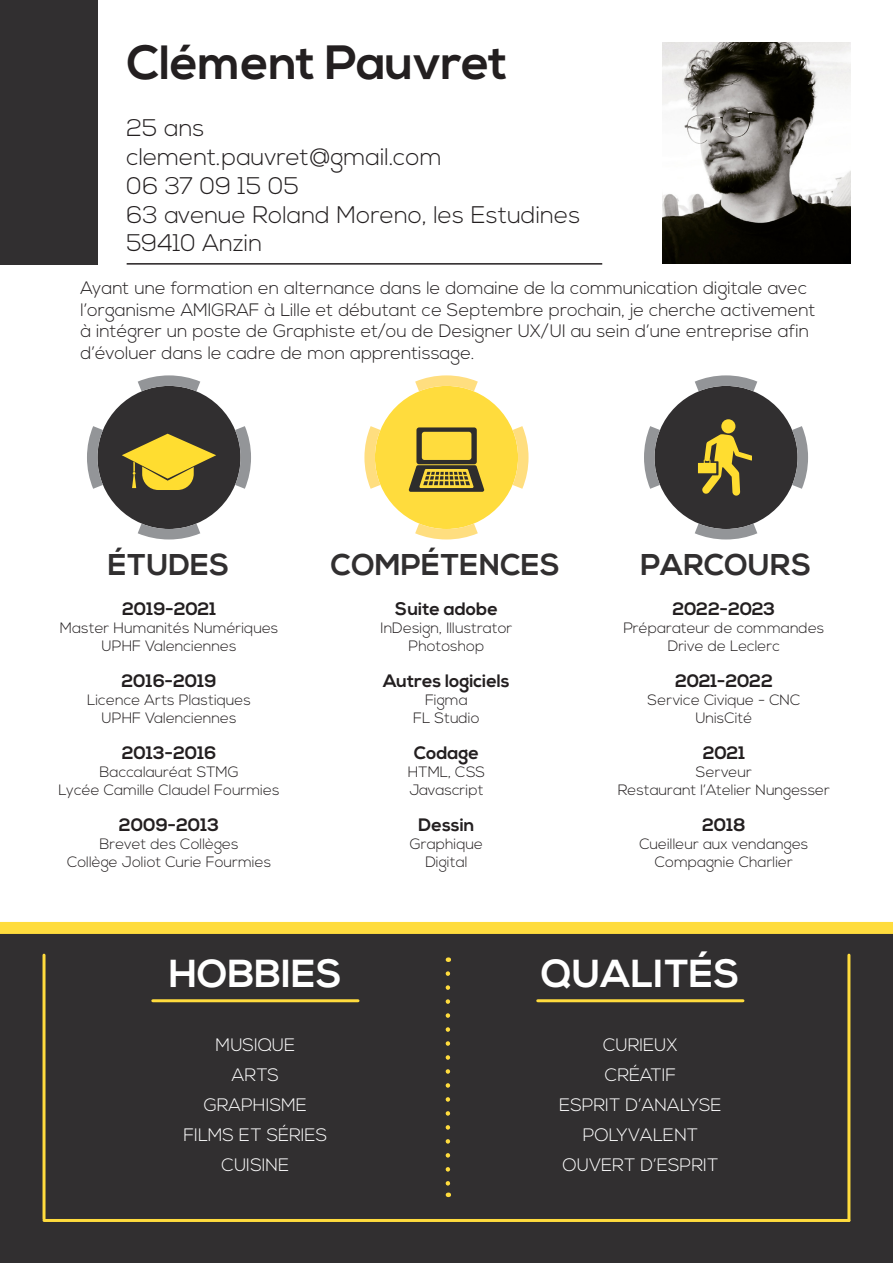
<style>
.page{position:relative;width:893px;height:1263px;background:#fff}
.page>*{position:absolute;margin:0;border:0;box-sizing:border-box;transform-origin:0 0}
.t1{font:700 48px "Nexa";color:#231f20}
.t2{font:700 39px "Nexa";color:#fff}
.t3{font:700 30px "Nexa";letter-spacing:.005em;color:#312f30}
.t4{font:300 24px/28.8px "Nexa";color:#231f20}
.t5{font:300 18px/21.6px "Nexa";color:#231f20}
.t6{font:700 18px "Nexa";color:#231f20}
.t7{font:300 18px "Nexa";color:#fff}
.t8{font:300 15px/18px "Nexa";color:#231f20;text-align:center}
</style>
<div class="page">
<div style="left:0;top:922px;width:893px;height:341px;background:#312f30"></div>
<div style="left:0;top:0;width:98px;height:265px;background:#312f30"></div>
<hr style="left:847px;top:955px;width:3px;height:265px;background:#ffdc3d">
<hr style="left:43px;top:955px;width:3px;height:264px;background:#ffdc3d">
<hr style="left:44px;top:1219px;width:805px;height:3px;background:#ffdc3d">
<hr style="left:153px;top:999px;width:205px;height:3px;background:#ffdc3d">
<hr style="left:538px;top:999px;width:205px;height:3px;background:#ffdc3d">
<svg style="left:644px;top:375px;width:164px;height:165px"></svg>
<svg style="left:87px;top:375px;width:164px;height:165px"></svg>
<svg style="left:364px;top:375px;width:165px;height:165px"></svg>
<div style="left:0;top:922px;width:893px;height:12px;background:#ffdc3d"></div>
<svg style="left:446px;top:973px;width:4px;height:224px"></svg>
<hr style="left:127px;top:263px;width:475px;height:2px;background:#231f20">
<img style="left:663px;top:43px;width:187px;height:220px">
<p class="t1" style="left:127px;top:34px;width:382px">Clément Pauvret</p>
<p class="t4" style="left:127px;top:115px;width:79px">25 ans</p>
<p class="t4" style="left:127px;top:143px;width:317px">clement.pauvret@gmail.com</p>
<p class="t4" style="left:127px;top:172px;width:174px">06 37 09 15 05</p>
<p class="t4" style="left:127px;top:201px;width:455px">63 avenue Roland Moreno, les Estudines<br>59410 Anzin</p>
<p class="t5" style="left:80px;top:278px;width:728px">Ayant une formation en alternance dans le domaine de la communication digitale avec</p>
<p class="t5" style="left:80px;top:299px;width:737px">l’organisme AMIGRAF à Lille et débutant ce Septembre prochain, je cherche activement</p>
<p class="t5" style="left:80px;top:321px;width:730px">à intégrer un poste de Graphiste et/ou de Designer UX/UI au sein d’une entreprise afin d’évoluer dans le cadre de mon apprentissage.</p>
<p class="t3" style="left:108px;top:548px;width:123px">ÉTUDES</p>
<p class="t6" style="left:122px;top:599px;width:95px">2019-2021</p>
<p class="t8" style="left:60px;top:620px;width:220px">Master Humanités Numériques</p>
<p class="t8" style="left:102px;top:638px;width:136px">UPHF Valenciennes</p>
<p class="t6" style="left:121px;top:671px;width:97px">2016-2019</p>
<p class="t8" style="left:87px;top:692px;width:165px">Licence Arts Plastiques</p>
<p class="t8" style="left:102px;top:710px;width:136px">UPHF Valenciennes</p>
<p class="t6" style="left:122px;top:743px;width:96px">2013-2016</p>
<p class="t8" style="left:99px;top:764px;width:141px">Baccalauréat STMG</p>
<p class="t8" style="left:59px;top:782px;width:222px">Lycée Camille Claudel Fourmies</p>
<p class="t6" style="left:119px;top:815px;width:102px">2009-2013</p>
<p class="t8" style="left:100px;top:836px;width:141px">Brevet des Collèges</p>
<p class="t8" style="left:67px;top:854px;width:206px">Collège Joliot Curie Fourmies</p>
<p class="t3" style="left:331px;top:548px;width:231px">COMPÉTENCES</p>
<p class="t6" style="left:395px;top:599px;width:104px">Suite adobe</p>
<p class="t8" style="left:381px;top:620px;width:133px">InDesign, Illustrator<br>Photoshop</p>
<p class="t6" style="left:383px;top:671px;width:128px">Autres logiciels</p>
<p class="t8" style="left:413px;top:692px;width:68px">Figma<br>FL Studio</p>
<p class="t6" style="left:414px;top:743px;width:67px">Codage</p>
<p class="t8" style="left:408px;top:764px;width:79px;text-align:left">HTML, CSS<br>Javascript</p>
<p class="t6" style="left:418px;top:815px;width:57px">Dessin</p>
<p class="t8" style="left:410px;top:836px;width:75px">Graphique<br>Digital</p>
<p class="t3" style="left:640px;top:548px;width:172px">PARCOURS</p>
<p class="t6" style="left:672px;top:599px;width:104px">2022-2023</p>
<p class="t8" style="left:623px;top:620px;width:202px">Préparateur de commandes<br>Drive de Leclerc</p>
<p class="t6" style="left:675px;top:671px;width:99px">2021-2022</p>
<p class="t8" style="left:647px;top:692px;width:154px">Service Civique - CNC<br>UnisCité</p>
<p class="t6" style="left:703px;top:743px;width:44px">2021</p>
<p class="t8" style="left:618px;top:764px;width:214px">Serveur<br>Restaurant l’Atelier Nungesser</p>
<p class="t6" style="left:702px;top:815px;width:45px">2018</p>
<p class="t8" style="left:639px;top:836px;width:170px">Cueilleur aux vendanges</p>
<p class="t8" style="left:655px;top:854px;width:140px">Compagnie Charlier</p>
<p class="t2" style="left:169px;top:951px;width:175px">HOBBIES</p>
<p class="t2" style="left:541px;top:951px;width:200px">QUALITÉS</p>
<p class="t7" style="left:216px;top:1035px;width:81px">MUSIQUE</p>
<p class="t7" style="left:232px;top:1065px;width:49px">ARTS</p>
<p class="t7" style="left:204px;top:1095px;width:105px">GRAPHISME</p>
<p class="t7" style="left:183px;top:1125px;width:145px">FILMS ET SÉRIES</p>
<p class="t7" style="left:222px;top:1155px;width:69px">CUISINE</p>
<p class="t7" style="left:603px;top:1035px;width:76px">CURIEUX</p>
<p class="t7" style="left:605px;top:1065px;width:73px">CRÉATIF</p>
<p class="t7" style="left:559px;top:1095px;width:164px">ESPRIT D’ANALYSE</p>
<p class="t7" style="left:583px;top:1125px;width:117px">POLYVALENT</p>
<p class="t7" style="left:562px;top:1155px;width:157px">OUVERT D’ESPRIT</p>
</div>
